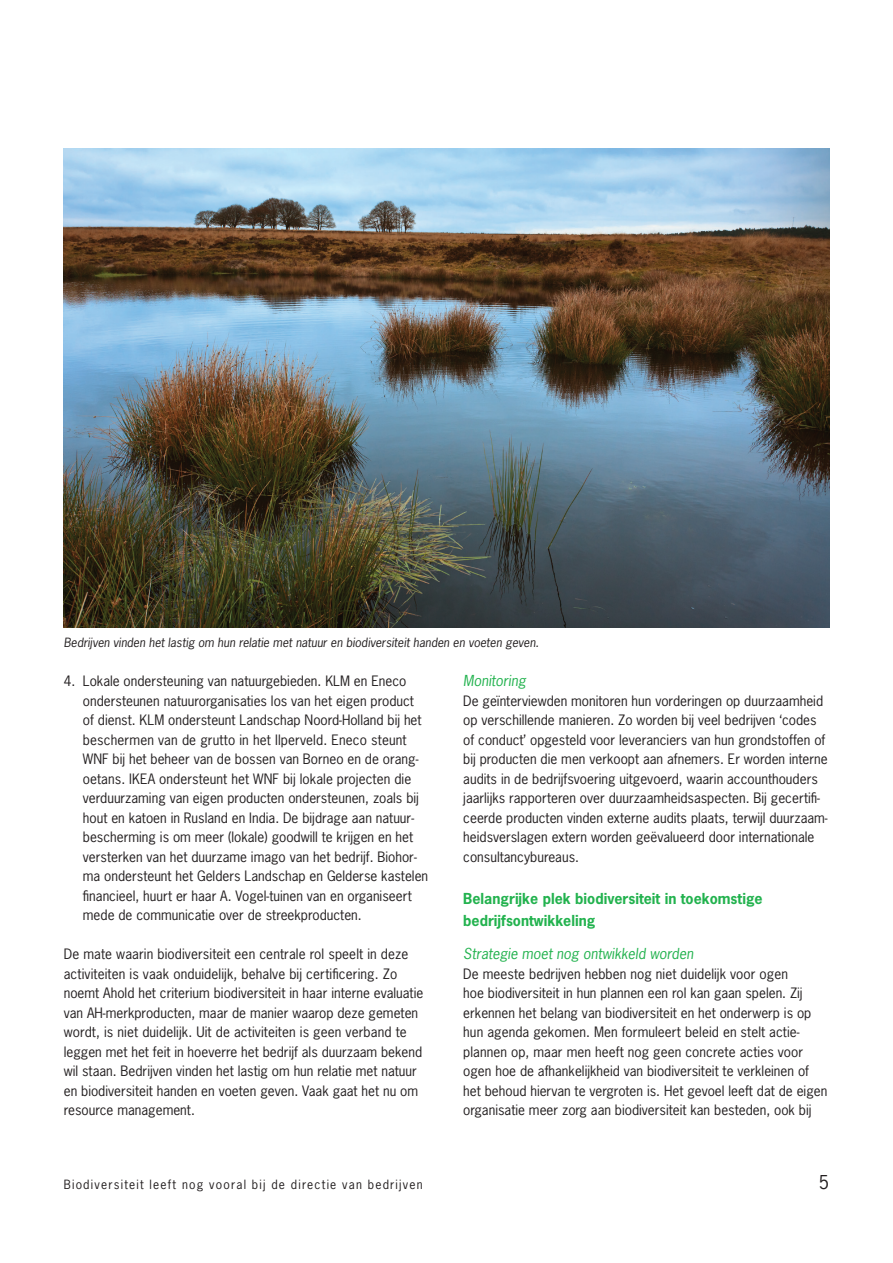
<style>
.page{position:relative;width:893px;height:1263px;background:#fff}
.page>*{position:absolute;margin:0;border:0;box-sizing:border-box;transform-origin:0 0}
.t1{font:18px "News Gothic Std";color:#231f20}
.t2{font:700 14.25px/22.5px "News Gothic Std";color:#22b24e}
.t3{font:italic 14.25px "News Gothic Std";color:#22b24e}
.t4{font:13.5px/19.5px "News Gothic Std";color:#231f20}
.t5{font:italic 12px "News Gothic Std";color:#231f20}
.t6{font:12px "News Gothic Std";letter-spacing:.1em;color:#231f20}
</style>
<div class="page">
<img style="left:64px;top:149px;width:765px;height:479px">
<p class="t5" style="left:64px;top:635px;width:477px">Bedrijven vinden het lastig om hun relatie met natuur en biodiversiteit handen en voeten geven.</p>
<p class="t4" style="left:83px;top:671px;width:347px;text-indent:-19px">4. Lokale ondersteuning van natuurgebieden. KLM en Eneco ondersteunen natuurorganisaties los van het eigen product of dienst. KLM ondersteunt Landschap Noord-Holland bij het beschermen van de grutto in het Ilperveld. Eneco steunt WNF bij het beheer van de bossen van Borneo en de orang&shy;oetans. IKEA ondersteunt het WNF bij lokale projecten die verduurzaming van eigen producten ondersteunen, zoals bij hout en katoen in Rusland en India. De bijdrage aan natuur&shy;bescherming is om meer (lokale) goodwill te krijgen en het versterken van het duurzame imago van het bedrijf. Biohor&shy;ma ondersteunt het Gelders Landschap en Gelderse kastelen financieel, huurt er haar A. Vogel-tuinen van en organiseert mede de communicatie over de streekproducten.</p>
<p class="t4" style="left:64px;top:944px;width:361px">De mate waarin biodiversiteit een centrale rol speelt in deze activiteiten is vaak onduidelijk, behalve bij certificering. Zo noemt Ahold het criterium biodiversiteit in haar interne evaluatie van AH-merkproducten, maar de manier waarop deze gemeten wordt, is niet duidelijk. Uit de activiteiten is geen verband te leggen met het feit in hoeverre het bedrijf als duurzaam bekend wil staan. Bedrijven vinden het lastig om hun relatie met natuur en biodiversiteit handen en voeten geven. Vaak gaat het nu om resource management.</p>
<p class="t3" style="left:463px;top:672px;width:64px">Monitoring</p>
<p class="t4" style="left:463px;top:691px;width:366px">De geïnterviewden monitoren hun vorderingen op duurzaamheid op verschillende manieren. Zo worden bij veel bedrijven ‘codes of conduct’ opgesteld voor leveranciers van hun grondstoffen of bij producten die men verkoopt aan afnemers. Er worden interne audits in de bedrijfsvoering uitgevoerd, waarin accounthouders jaarlijks rapporteren over duurzaamheidsaspecten. Bij gecertifi&shy;ceerde producten vinden externe audits plaats, terwijl duurzaam&shy;heidsverslagen extern worden geëvalueerd door internationale consultancybureaus.</p>
<p class="t2" style="left:463px;top:887px;width:301px">Belangrijke plek biodiversiteit in toekomstige bedrijfsontwikkeling</p>
<p class="t3" style="left:463px;top:945px;width:232px">Strategie moet nog ontwikkeld worden</p>
<p class="t4" style="left:463px;top:964px;width:366px">De meeste bedrijven hebben nog niet duidelijk voor ogen<br>hoe biodiversiteit in hun plannen een rol kan gaan spelen. Zij erkennen het belang van biodiversiteit en het onderwerp is op hun agenda gekomen. Men formuleert beleid en stelt actie&shy;plannen op, maar men heeft nog geen concrete acties voor ogen hoe de afhankelijkheid van biodiversiteit te verkleinen of het behoud hiervan te vergroten is. Het gevoel leeft dat de eigen organisatie meer zorg aan biodiversiteit kan besteden, ook bij</p>
<p class="t6" style="left:64px;top:1176px;width:360px">Biodiversiteit leeft nog vooral bij de directie van bedrijven</p>
<h1 class="t1" style="left:819px;top:1171px;width:12px">5</h1>
</div>
